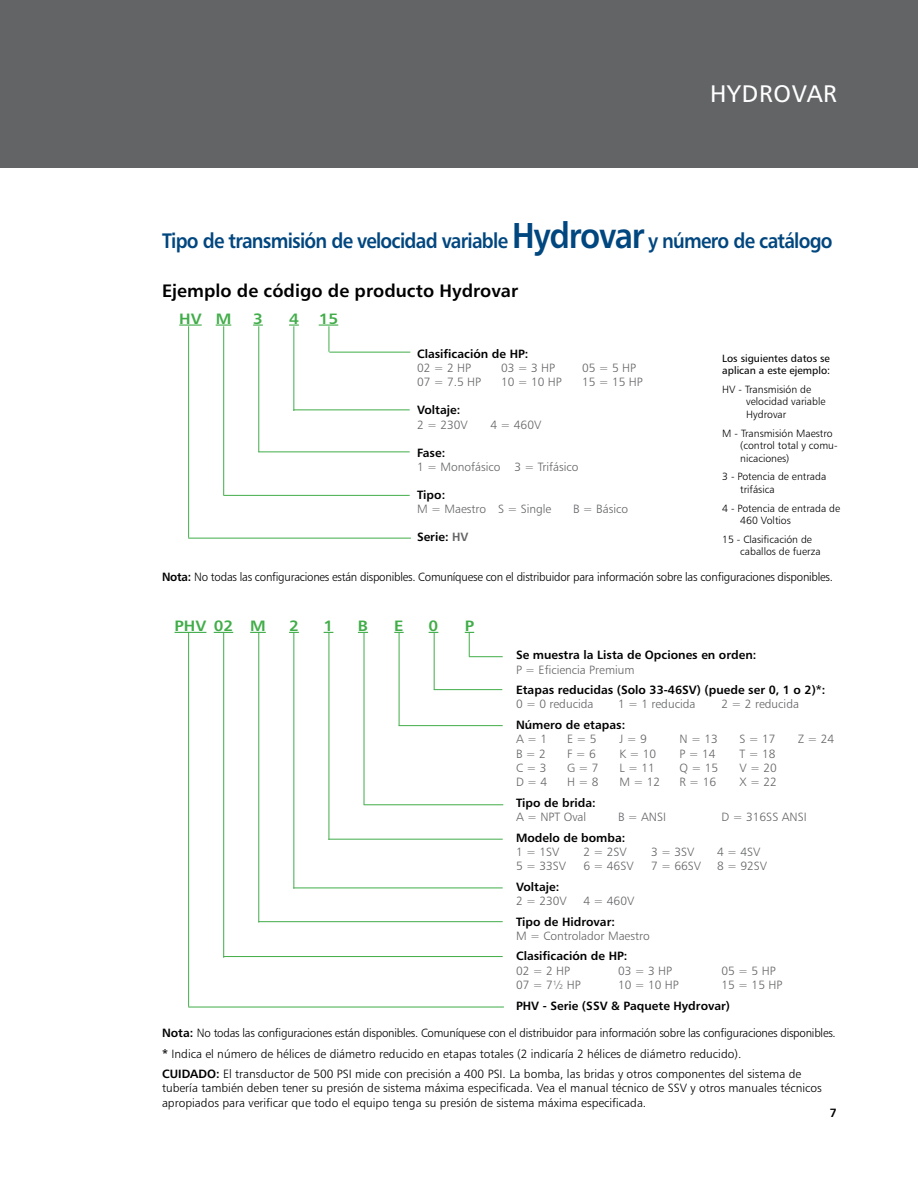
<style>
.page{position:relative;width:918px;height:1188px;background:#fff}
.page>*{position:absolute;margin:0;border:0;box-sizing:border-box;transform-origin:0 0}
.t1{font:24px "Humanist 777 BT Roman B";letter-spacing:.03em;color:#fff}
.t2{font:21px "Humanist 777 BT Bold B";letter-spacing:-.04em;color:#00467f;scale:.9 1}
.t3{font:18px "Humanist 777 BT Bold B";color:#000}
.t4{font:15px "Humanist 777 BT Bold B";color:#41ad49;scale:1.1 1}
.t5{font:12px "Humanist 777 BT Light B";color:#636466}
.t6{font:12px/20.4px "Humanist 777 BT Light B";color:#000;scale:.96 1}
.t7{font:12px "Humanist 777 BT Bold B";color:#000}
.t8{font:12px/14.4px "Humanist 777 BT Light B";color:#000}
.t9{font:12px "Humanist 777 BT Light B";letter-spacing:-.02em;color:#000;scale:.96 1}
.t10{font:10.5px/12.6px "Humanist 777 BT Light B";color:#000}
.t11{font:10.5px/12.6px "Humanist 777 BT Roman B";color:#000}
.s1{font-size:36px}
.s2{color:#636466}
.s3{font-family:"Humanist 777 BT Bold B"}
</style>
<div class="page">
<div style="left:0;top:0;width:918px;height:168px;background:#636466"></div>
<hr style="left:188px;top:632px;width:1px;height:375px;background:#41ad49">
<hr style="left:188px;top:326px;width:1px;height:212px;background:#41ad49">
<hr style="left:223px;top:632px;width:1px;height:326px;background:#41ad49">
<hr style="left:223px;top:326px;width:1px;height:169px;background:#41ad49">
<hr style="left:329px;top:632px;width:1px;height:208px;background:#41ad49">
<hr style="left:364px;top:632px;width:1px;height:173px;background:#41ad49">
<hr style="left:434px;top:632px;width:1px;height:58px;background:#41ad49">
<hr style="left:329px;top:839px;width:174px;height:1px;background:#41ad49">
<hr style="left:329px;top:352px;width:81px;height:1px;background:#41ad49">
<hr style="left:364px;top:804px;width:139px;height:1px;background:#41ad49">
<hr style="left:223px;top:956px;width:280px;height:1px;background:#41ad49">
<hr style="left:223px;top:495px;width:187px;height:1px;background:#41ad49">
<hr style="left:188px;top:1007px;width:316px;height:1px;background:#41ad49">
<hr style="left:188px;top:538px;width:223px;height:1px;background:#41ad49">
<hr style="left:469px;top:656px;width:34px;height:1px;background:#41ad49">
<hr style="left:434px;top:689px;width:68px;height:1px;background:#41ad49">
<svg style="left:179px;top:325px;width:23px;height:1px"></svg>
<svg style="left:216px;top:325px;width:15px;height:1px"></svg>
<svg style="left:319px;top:325px;width:19px;height:27px"></svg>
<hr style="left:258px;top:632px;width:1px;height:290px;background:#41ad49">
<hr style="left:258px;top:326px;width:1px;height:126px;background:#41ad49">
<hr style="left:293px;top:632px;width:1px;height:257px;background:#41ad49">
<hr style="left:293px;top:326px;width:1px;height:85px;background:#41ad49">
<hr style="left:258px;top:921px;width:245px;height:1px;background:#41ad49">
<hr style="left:258px;top:452px;width:152px;height:1px;background:#41ad49">
<hr style="left:293px;top:888px;width:210px;height:1px;background:#41ad49">
<hr style="left:293px;top:410px;width:117px;height:1px;background:#41ad49">
<hr style="left:175px;top:632px;width:31px;height:1px;background:#41ad49">
<svg style="left:214px;top:632px;width:19px;height:1px"></svg>
<svg style="left:250px;top:632px;width:16px;height:1px"></svg>
<svg style="left:465px;top:632px;width:9px;height:24px"></svg>
<hr style="left:399px;top:632px;width:1px;height:94px;background:#41ad49">
<hr style="left:399px;top:725px;width:104px;height:1px;background:#41ad49">
<h1 class="t1" style="left:710px;top:79px;width:128px">HYDROVAR</h1>
<h2 class="t2" style="left:162px;top:228px;width:747px">Tipo de transmisión de velocidad variable <span class="s1">Hydrovar</span> y número de catálogo</h2>
<h3 class="t3" style="left:162px;top:279px;width:358px">Ejemplo de código de producto Hydrovar</h3>
<p class="t4" style="left:179px;top:309px;width:49px">HV M</p>
<p class="t4" style="left:253px;top:309px;width:10px">3</p>
<p class="t4" style="left:289px;top:309px;width:10px">4</p>
<p class="t4" style="left:319px;top:309px;width:19px">15</p>
<p class="t7" style="left:417px;top:346px;width:113px">Clasificación de HP:</p>
<p class="t5" style="left:417px;top:361px;width:56px">02=2HP</p>
<p class="t5" style="left:501px;top:361px;width:56px">03=3HP</p>
<p class="t5" style="left:582px;top:361px;width:56px">05=5HP</p>
<p class="t5" style="left:417px;top:375px;width:66px">07 = 7.5 HP</p>
<p class="t5" style="left:501px;top:375px;width:62px">10 = 10 HP</p>
<p class="t5" style="left:582px;top:375px;width:62px">15 = 15 HP</p>
<p class="t7" style="left:417px;top:403px;width:45px">Voltaje:</p>
<p class="t5" style="left:417px;top:417px;width:52px">2 = 230V</p>
<p class="t5" style="left:490px;top:417px;width:52px">4 = 460V</p>
<p class="t7" style="left:417px;top:445px;width:30px">Fase:</p>
<p class="t5" style="left:417px;top:460px;width:163px">1 = Monofásico 3 = Trifásico</p>
<p class="t7" style="left:417px;top:487px;width:30px">Tipo:</p>
<p class="t5" style="left:417px;top:502px;width:136px">M = Maestro S = Single</p>
<p class="t5" style="left:573px;top:502px;width:57px">B = Básico</p>
<p class="t7" style="left:417px;top:530px;width:53px">Serie: <span class="s2">HV</span></p>
<p class="t11" style="left:722px;top:352px;width:110px">Los siguientes datos se aplican a este ejemplo:</p>
<p class="t10" style="left:746px;top:383px;width:81px;text-indent:-24px">HV - Transmisión de velocidad variable<br>Hydrovar</p>
<p class="t10" style="left:740px;top:427px;width:99px;text-indent:-18px">M - Transmisión Maestro (control total y comu&shy;nicaciones)</p>
<p class="t10" style="left:740px;top:470px;width:88px;text-indent:-18px">3 - Potencia de entrada trifásica</p>
<p class="t10" style="left:740px;top:502px;width:102px;text-indent:-18px">4 - Potencia de entrada de<br>460 Voltios</p>
<p class="t10" style="left:740px;top:533px;width:82px;text-indent:-18px">15 - Clasificación de caballos de fuerza</p>
<p class="t9" style="left:162px;top:570px;width:701px"><span class="s3">Nota:</span> No todas las configuraciones están disponibles. Comuníquese con el distribuidor para información sobre las configuraciones disponibles.</p>
<p class="t4" style="left:175px;top:616px;width:84px">PHV 02 M</p>
<p class="t4" style="left:289px;top:616px;width:10px">2</p>
<p class="t4" style="left:324px;top:616px;width:10px">1</p>
<p class="t4" style="left:358px;top:616px;width:11px">B</p>
<p class="t4" style="left:394px;top:616px;width:10px">E</p>
<p class="t4" style="left:429px;top:616px;width:10px">0</p>
<p class="t4" style="left:465px;top:616px;width:10px">P</p>
<p class="t7" style="left:516px;top:647px;width:242px">Se muestra la Lista de Opciones en orden:</p>
<p class="t5" style="left:516px;top:662px;width:120px">P = Eficiencia Premium</p>
<p class="t7" style="left:516px;top:682px;width:311px">Etapas reducidas (Solo 33-46SV) (puede ser 0, 1 o 2)*:</p>
<p class="t5" style="left:516px;top:697px;width:79px">0 = 0 reducida</p>
<p class="t5" style="left:618px;top:697px;width:79px">1 = 1 reducida</p>
<p class="t5" style="left:722px;top:697px;width:79px">2 = 2 reducida</p>
<p class="t7" style="left:516px;top:717px;width:111px">Número de etapas:</p>
<p class="t5" style="left:516px;top:732px;width:33px">A=1</p>
<p class="t5" style="left:567px;top:732px;width:31px">E=5</p>
<p class="t5" style="left:620px;top:732px;width:29px">J=9</p>
<p class="t5" style="left:680px;top:732px;width:40px">N=13</p>
<p class="t5" style="left:740px;top:732px;width:38px">S=17</p>
<p class="t5" style="left:798px;top:732px;width:38px">Z=24</p>
<p class="t5" style="left:516px;top:746px;width:31px">B=2</p>
<p class="t5" style="left:567px;top:746px;width:30px">F=6</p>
<p class="t5" style="left:620px;top:746px;width:38px">K=10</p>
<p class="t5" style="left:680px;top:746px;width:38px">P=14</p>
<p class="t5" style="left:740px;top:746px;width:37px">T=18</p>
<p class="t5" style="left:516px;top:761px;width:32px">C=3</p>
<p class="t5" style="left:567px;top:761px;width:33px">G=7</p>
<p class="t5" style="left:620px;top:761px;width:37px">L=11</p>
<p class="t5" style="left:680px;top:761px;width:40px">Q=15</p>
<p class="t5" style="left:740px;top:761px;width:39px">V=20</p>
<p class="t5" style="left:516px;top:775px;width:33px">D=4</p>
<p class="t5" style="left:567px;top:775px;width:33px">H=8</p>
<p class="t5" style="left:620px;top:775px;width:42px">M=12</p>
<p class="t5" style="left:680px;top:775px;width:38px">R=16</p>
<p class="t5" style="left:740px;top:775px;width:39px">X=22</p>
<p class="t7" style="left:516px;top:795px;width:81px">Tipo de brida:</p>
<p class="t5" style="left:516px;top:810px;width:72px">A = NPT Oval</p>
<p class="t5" style="left:618px;top:810px;width:50px">B = ANSI</p>
<p class="t5" style="left:721px;top:810px;width:87px">D = 316SS ANSI</p>
<p class="t7" style="left:516px;top:830px;width:111px">Modelo de bomba:</p>
<p class="t5" style="left:516px;top:845px;width:45px">1 = 1SV</p>
<p class="t5" style="left:584px;top:845px;width:45px">2 = 2SV</p>
<p class="t5" style="left:651px;top:845px;width:45px">3 = 3SV</p>
<p class="t5" style="left:717px;top:845px;width:45px">4 = 4SV</p>
<p class="t5" style="left:516px;top:859px;width:52px">5 = 33SV</p>
<p class="t5" style="left:584px;top:859px;width:52px">6 = 46SV</p>
<p class="t5" style="left:651px;top:859px;width:52px">7 = 66SV</p>
<p class="t5" style="left:717px;top:859px;width:52px">8 = 92SV</p>
<p class="t7" style="left:516px;top:879px;width:45px">Voltaje:</p>
<p class="t5" style="left:516px;top:894px;width:52px">2 = 230V</p>
<p class="t5" style="left:584px;top:894px;width:52px">4 = 460V</p>
<p class="t7" style="left:516px;top:914px;width:101px">Tipo de Hidrovar:</p>
<p class="t5" style="left:516px;top:929px;width:135px">M = Controlador Maestro</p>
<p class="t7" style="left:516px;top:949px;width:113px">Clasificación de HP:</p>
<p class="t5" style="left:516px;top:963px;width:56px">02=2HP</p>
<p class="t5" style="left:618px;top:963px;width:56px">03=3HP</p>
<p class="t5" style="left:722px;top:963px;width:56px">05=5HP</p>
<p class="t5" style="left:516px;top:978px;width:66px">07 = 7½ HP</p>
<p class="t5" style="left:618px;top:978px;width:62px">10 = 10 HP</p>
<p class="t5" style="left:722px;top:978px;width:62px">15 = 15 HP</p>
<p class="t7" style="left:516px;top:998px;width:216px">PHV - Serie (SSV &amp; Paquete Hydrovar)</p>
<p class="t6" style="left:162px;top:1023px;width:703px"><span class="s3">Nota:</span> No todas las configuraciones están disponibles. Comuníquese con el distribuidor para información sobre las configuraciones disponibles. <span class="s3">*</span> Indica el número de hélices de diámetro reducido en etapas totales (2 indicaría 2 hélices de diámetro reducido).<br><span class="s3">CUIDADO:</span> El transductor de 500 PSI mide con precisión a 400 PSI. La bomba, las bridas y otros componentes del sistema de</p>
<p class="t8" style="left:162px;top:1081px;width:661px">tubería también deben tener su presión de sistema máxima especificada. Vea el manual técnico de SSV y otros manuales técnicos apropiados para verificar que todo el equipo tenga su presión de sistema máxima especificada.</p>
<p class="t7" style="left:830px;top:1105px;width:9px">7</p>
</div>
